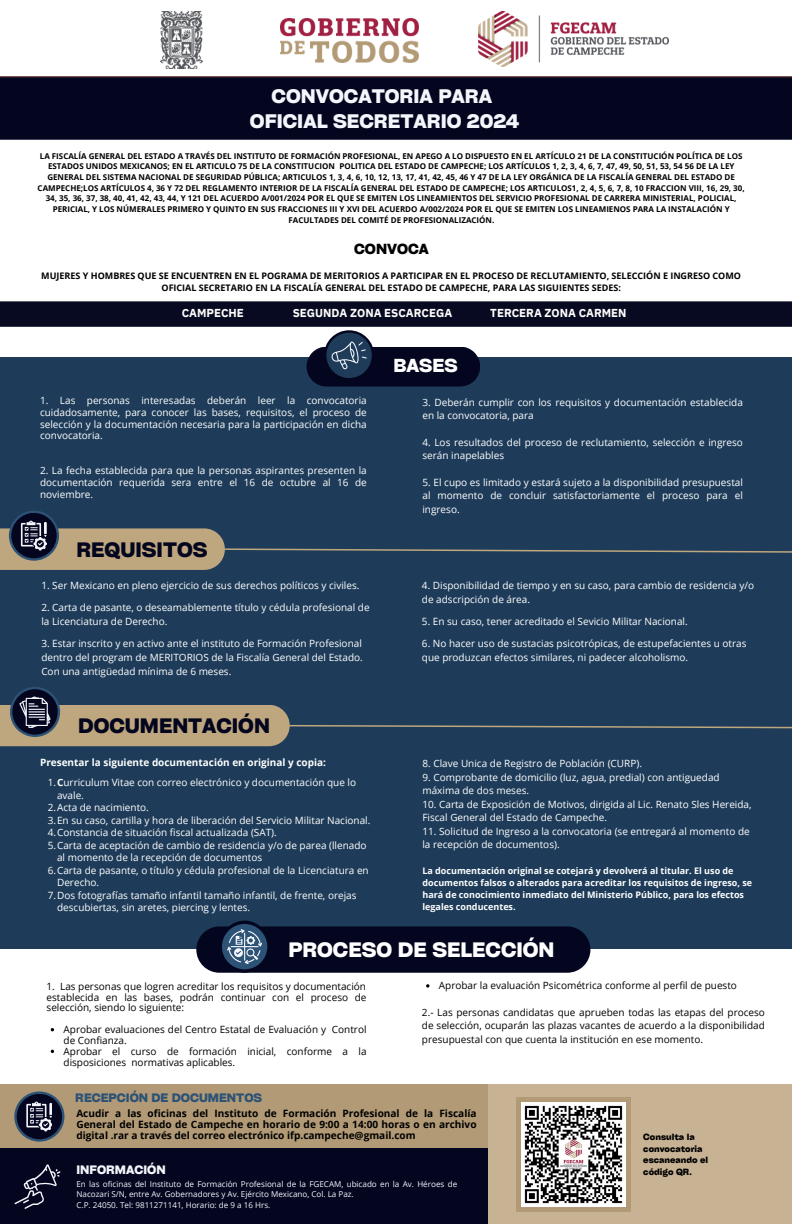
<style>
.page{position:relative;width:792px;height:1224px;background:#fff}
.page>*{position:absolute;margin:0;border:0;box-sizing:border-box;transform-origin:0 0}
.t1{font:700 20px "Cy Grotesk Key";color:#03061e}
.t2{font:700 20px "Cy Grotesk Key";color:#fff}
.t3{font:700 18.8px/25.6px "Cy Grotesk Key";color:#f4f6fc;text-align:center}
.t4{font:700 18px "Cy Grotesk Key";color:#fff}
.t5{font:700 14px "Cy Grotesk Key";color:#000}
.t6{font:700 11.8px "Cy Grotesk Key";color:#2c5276}
.t7{font:700 11.8px "Cy Grotesk Key";color:#f4f6fc}
.t8{font:700 11.6px "IBM Plex Sans";color:#fff}
.t9{font:10px/14px "Open Sans";color:#fff}
.t10{font:10px/10.8px "Open Sans";color:#000;text-align:justify}
.t11{font:700 10px/11px "Open Sans";color:#000;text-align:justify}
.t12{font:700 10px "Open Sans";color:#fff}
.t13{font:700 9px/12px "Open Sans";color:#fff}
.t14{font:700 9px/12px "Open Sans";color:#000;text-align:center}
.t15{font:700 8.6px/11.6px "Cy Grotesk Key";color:#000}
.t16{font:700 8px/10.6px "Open Sans";color:#000;text-align:center}
.t17{font:8px/10.8px "Open Sans";color:#f4f6fc}
.s1{font-weight:700}
</style>
<div class="page">
<div style="left:0;top:358px;width:792px;height:591px;background:#1e3c59"></div>
<hr style="left:0;top:76px;width:792px;height:3px;background:#592929">
<div style="left:196px;top:926px;width:394px;height:47px;background:#03061e;border-radius:23px"></div>
<img style="left:280px;top:19px;width:138px;height:43px">
<img style="left:161px;top:11px;width:42px;height:57px">
<img style="left:478px;top:11px;width:191px;height:56px">
<svg style="left:324px;top:330px;width:50px;height:50px"></svg>
<div style="left:326px;top:333px;width:46px;height:45px;background:#1e3c59;border-radius:50%"></div>
<svg style="left:307px;top:342px;width:173px;height:45px"></svg>
<div style="left:9px;top:511px;width:50px;height:50px;background:#2c5276;border-radius:50%"></div>
<div style="left:11px;top:513px;width:46px;height:45px;background:#03061e;border-radius:50%"></div>
<svg style="left:0;top:521px;width:792px;height:49px"></svg>
<div style="left:10px;top:687px;width:50px;height:50px;background:#2c5276;border-radius:50%"></div>
<div style="left:12px;top:689px;width:46px;height:46px;background:#03061e;border-radius:50%"></div>
<div style="left:220px;top:921px;width:50px;height:52px;background:#03061e;border-radius:50%"></div>
<div style="left:222px;top:924px;width:45px;height:45px;background:#2c5276;border-radius:50%"></div>
<div style="left:0;top:1084px;width:792px;height:140px;background:#b19a75"></div>
<div style="left:0;top:1149px;width:792px;height:75px;background:#03061e"></div>
<div style="left:489px;top:1084px;width:303px;height:140px;background:#c7b294"></div>
<svg style="left:0;top:696px;width:792px;height:50px"></svg>
<svg style="left:227px;top:929px;width:35px;height:35px"></svg>
<div style="left:0;top:77px;width:792px;height:63px;background:#03061e"></div>
<svg style="left:0;top:301px;width:792px;height:26px;background:#0c0f24"></svg>
<svg style="left:517px;top:1097px;width:114px;height:115px;background:#bdaa8b"></svg>
<img style="left:522px;top:1103px;width:103px;height:103px">
<svg style="left:0;top:1050px;width:117px;height:159px"></svg>
<svg style="left:426px;top:984px;width:3px;height:4px"></svg>
<h4 class="t3" style="left:250px;top:82px;width:271px">CONVOCATORIA PARA<br>OFICIAL SECRETARIO 2024</h4>
<p class="t16" style="left:38px;top:150px;width:709px">LA FISCALÍA GENERAL DEL ESTADO A TRAVÉS DEL INSTITUTO DE FORMACIÓN PROFESIONAL, EN APEGO A LO DISPUESTO EN EL ARTÍCULO 21 DE LA CONSTITUCIÓN POLÍTICA DE LOS ESTADOS UNIDOS MEXICANOS; EN EL ARTICULO 75 DE LA CONSTITUCION POLITICA DEL ESTADO DE CAMPECHE; LOS ARTÍCULOS 1, 2, 3, 4, 6, 7, 47, 49, 50, 51, 53, 54 56 DE LA LEY GENERAL DEL SISTEMA NACIONAL DE SEGURIDAD PÚBLICA; ARTICULOS 1, 3, 4, 6, 10, 12, 13, 17, 41, 42, 45, 46 Y 47 DE LA LEY ORGÁNICA DE LA FISCALÍA GENERAL DEL ESTADO DE CAMPECHE;LOS ARTÍCULOS 4, 36 Y 72 DEL REGLAMENTO INTERIOR DE LA FISCALÍA GENERAL DEL ESTADO DE CAMPECHE; LOS ARTICULOS1, 2, 4, 5, 6, 7, 8, 10 FRACCION VIII, 16, 29, 30, 34, 35, 36, 37, 38, 40, 41, 42, 43, 44, Y 121 DEL ACUERDO A/001/2024 POR EL QUE SE EMITEN LOS LINEAMIENTOS DEL SERVICIO PROFESIONAL DE CARRERA MINISTERIAL, POLICIAL, PERICIAL, Y LOS NÚMERALES PRIMERO Y QUINTO EN SUS FRACCIONES III Y XVI DEL ACUERDO A/002/2024 POR EL QUE SE EMITEN LOS LINEAMIENOS PARA LA INSTALACIÓN Y FACULTADES DEL COMITÉ DE PROFESIONALIZACIÓN.</p>
<h2 class="t5" style="left:354px;top:240px;width:76px">CONVOCA</h2>
<h6 class="t14" style="left:41px;top:269px;width:701px">MUJERES Y HOMBRES QUE SE ENCUENTREN EN EL POGRAMA DE MERITORIOS A PARTICIPAR EN EL PROCESO DE RECLUTAMIENTO, SELECCIÓN E INGRESO COMO<br>OFICIAL SECRETARIO EN LA FISCALÍA GENERAL DEL ESTADO DE CAMPECHE, PARA LAS SIGUIENTES SEDES:</h6>
<h6 class="t8" style="left:182px;top:305px;width:64px">CAMPECHE</h6>
<h6 class="t8" style="left:293px;top:305px;width:161px">SEGUNDA ZONA ESCARCEGA</h6>
<h6 class="t8" style="left:490px;top:305px;width:138px">TERCERA ZONA CARMEN</h6>
<p class="t9" style="left:40px;top:395px;width:328px;line-height:11.6px;text-align:justify">1. Las personas interesadas deberán leer la convocatoria cuidadosamente, para conocer las bases, requisitos, el proceso de selección y la documentación necesaria para la participación en dicha convocatoria.</p>
<p class="t9" style="left:40px;top:465px;width:328px;line-height:11.6px;text-align:justify">2. La fecha establecida para que la personas aspirantes presenten la documentación requerida sera entre el 16 de octubre al 16 de noviembre.</p>
<h6 class="t1" style="left:76px;top:537px;width:133px">REQUISITOS</h6>
<h6 class="t9" style="left:41px;top:578px;width:320px">1. Ser Mexicano en pleno ejercicio de sus derechos políticos y civiles.</h6>
<h6 class="t9" style="left:41px;top:600px;width:330px">2. Carta de pasante, o deseamablemente título y cédula profesional de la Licenciatura de Derecho.</h6>
<p class="t9" style="left:41px;top:636px;width:323px;text-align:justify">3. Estar inscrito y en activo ante el instituto de Formación Profesional dentro del program de MERITORIOS de la Fiscalía General del Estado.<br>Con una antigüedad mínima de 6 meses.</p>
<p class="t1" style="left:78px;top:713px;width:193px">DOCUMENTACIÓN</p>
<h6 class="t12" style="left:40px;top:756px;width:287px">Presentar la siguiente documentación en original y copia:</h6>
<h6 class="t9" style="left:57px;top:776px;width:301px;line-height:12.4px;text-indent:-9px">1.<span class="s1">C</span>urriculum Vitae con correo electrónico y documentación que lo avale.</h6>
<h6 class="t9" style="left:48px;top:800px;width:103px">2.Acta de nacimiento.</h6>
<h6 class="t9" style="left:48px;top:813px;width:324px">3.En su caso, cartilla y hora de liberación del Servicio Militar Nacional.</h6>
<p class="t9" style="left:48px;top:825px;width:231px">4.Constancia de situación fiscal actualizada (SAT).</p>
<h1 class="t9" style="left:57px;top:839px;width:311px;line-height:12.4px;text-indent:-9px">5.Carta de aceptación de cambio de residencia y/o de parea (llenado al momento de la recepción de documentos</h1>
<h5 class="t9" style="left:57px;top:864px;width:313px;line-height:12.4px;text-indent:-9px">6.Carta de pasante, o título y cédula profesional de la Licenciatura en<br>Derecho.</h5>
<p class="t9" style="left:57px;top:889px;width:301px;line-height:12.4px;text-indent:-9px">7.Dos fotografías tamaño infantil tamaño infantil, de frente, orejas descubiertas, sin aretes, piercing y lentes.</p>
<h6 class="t4" style="left:393px;top:354px;width:66px">BASES</h6>
<p class="t9" style="left:422px;top:395px;width:322px;line-height:13.4px">3. Deberán cumplir con los requisitos y documentación establecida en la convocatoria, para</p>
<h3 class="t9" style="left:422px;top:435px;width:322px;line-height:13.4px">4. Los resultados del proceso de reclutamiento, selección e ingreso serán inapelables</h3>
<p class="t9" style="left:422px;top:475px;width:322px;line-height:13.4px;text-align:justify">5. El cupo es limitado y estará sujeto a la disponibilidad presupuestal al momento de concluir satisfactoriamente el proceso para el ingreso.</p>
<h1 class="t9" style="left:422px;top:578px;width:334px">4. Disponibilidad de tiempo y en su caso, para cambio de residencia y/o de adscripción de área.</h1>
<h6 class="t9" style="left:422px;top:614px;width:267px">5. En su caso, tener acreditado el Sevicio Militar Nacional.</h6>
<h6 class="t9" style="left:422px;top:636px;width:326px">6. No hacer uso de sustacias psicotrópicas, de estupefacientes u otras que produzcan efectos similares, ni padecer alcoholismo.</h6>
<p class="t9" style="left:422px;top:756px;width:221px">8. Clave Unica de Registro de Población (CURP).</p>
<p class="t9" style="left:422px;top:770px;width:299px">9. Comprobante de domicilio (luz, agua, predial) con antiguedad máxima de dos meses.</p>
<p class="t9" style="left:422px;top:797px;width:331px">10. Carta de Exposición de Motivos, dirigida al Lic. Renato Sles Hereida,<br>Fiscal General del Estado de Campeche.</p>
<p class="t9" style="left:422px;top:824px;width:329px">11. Solicitud de Ingreso a la convocatoria (se entregará al momento de la recepción de documentos).</p>
<p class="t13" style="left:422px;top:864px;width:331px">La documentación original se cotejará y devolverá al titular. El uso de documentos falsos o alterados para acreditar los requisitos de ingreso, se hará de conocimiento inmediato del Ministerio Público, para los efectos legales conducentes.</p>
<p class="t2" style="left:288px;top:937px;width:268px">PROCESO DE SELECCIÓN</p>
<p class="t10" style="left:47px;top:980px;width:322px">1. Las personas que logren acreditar los requisitos y documentación establecida en las bases, podrán continuar con el proceso de selección, siendo lo siguiente:</p>
<p class="t10" style="left:64px;top:1024px;width:305px">Aprobar evaluaciones del Centro Estatal de Evaluación y Control de Confianza.</p>
<p class="t10" style="left:64px;top:1045px;width:305px">Aprobar el curso de formación inicial, conforme a la disposiciones normativas aplicables.</p>
<p class="t6" style="left:75px;top:1090px;width:188px">RECEPCIÓN DE DOCUMENTOS</p>
<h6 class="t10" style="left:439px;top:980px;width:299px">Aprobar la evaluación Psicométrica conforme al perfil de puesto</h6>
<p class="t10" style="left:422px;top:1005px;width:345px;line-height:13.4px">2.- Las personas candidatas que aprueben todas las etapas del proceso de selección, ocuparán las plazas vacantes de acuerdo a la disponibilidad presupuestal con que cuenta la institución en ese momento.</p>
<p class="t11" style="left:76px;top:1108px;width:402px">Acudir a las oficinas del Instituto de Formación Profesional de la Fiscalía General del Estado de Campeche en horario de 9:00 a 14:00 horas o en archivo digital .rar a través del correo electrónico ifp.campeche@gmail.com</p>
<h6 class="t7" style="left:76px;top:1162px;width:91px">INFORMACIÓN</h6>
<p class="t17" style="left:76px;top:1178px;width:382px">En las oficinas del Instituto de Formación Profesional de la FGECAM, ubicado en la Av. Héroes de<br>Nacozari S/N, entre Av. Gobernadores y Av. Ejército Mexicano, Col. La Paz.</p>
<p class="t17" style="left:76px;top:1200px;width:195px">C.P. 24050. Tel: 9811271141, Horario: de 9 a 16 Hrs.</p>
<h1 class="t15" style="left:643px;top:1131px;width:66px">Consulta la convocatoria escaneando el código QR.</h1>
</div>
